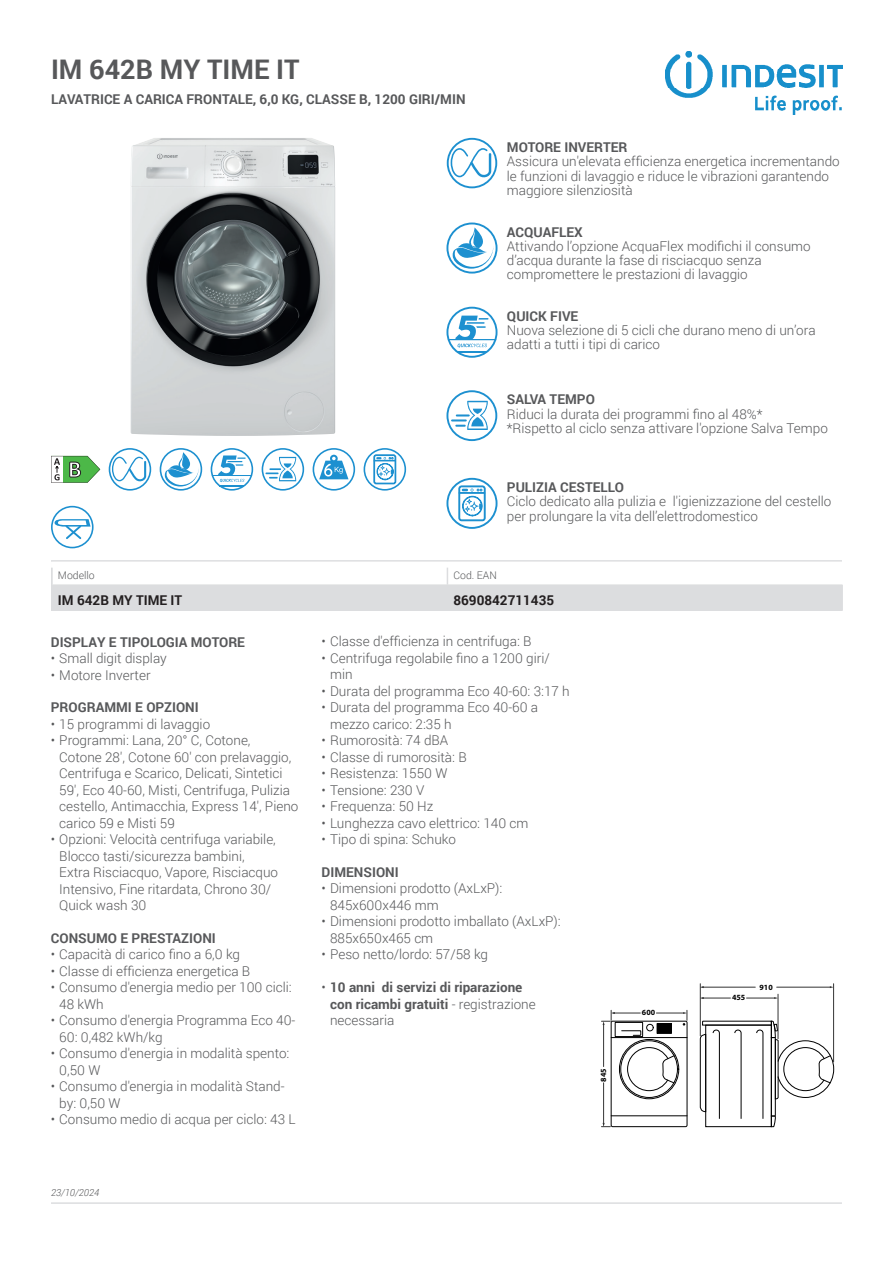
<style>
.page{position:relative;width:893px;height:1263px;background:#fff}
.page>*{position:absolute;margin:0;border:0;box-sizing:border-box;transform-origin:0 0}
.t1{font:700 27px "Roboto";color:#57585a}
.t2{font:300 13.5px/16.5px "Roboto";color:#57585a}
.t3{font:700 13.5px/16.5px "Roboto";color:#57585a}
.t4{font:700 13.5px "Roboto";color:#231f20}
.t5{font:300 10.5px "Roboto";color:#57585a}
.t6{font:italic 300 9.75px "Roboto";color:#57585a}
.t7{font:700 7.95px "Myriad Pro";color:#000}
.s1{font-weight:300}
</style>
<div class="page">
<svg style="left:51px;top:456px;width:49px;height:27px"></svg>
<svg style="left:109px;top:448px;width:42px;height:43px"></svg>
<svg style="left:160px;top:448px;width:42px;height:43px"></svg>
<svg style="left:211px;top:448px;width:42px;height:43px"></svg>
<svg style="left:262px;top:448px;width:42px;height:43px"></svg>
<svg style="left:313px;top:448px;width:42px;height:43px"></svg>
<svg style="left:364px;top:448px;width:42px;height:43px"></svg>
<svg style="left:51px;top:506px;width:43px;height:42px"></svg>
<img style="left:130px;top:138px;width:205px;height:298px">
<svg style="left:447px;top:138px;width:50px;height:50px"></svg>
<svg style="left:446px;top:223px;width:51px;height:51px"></svg>
<hr style="left:51px;top:562px;width:2px;height:23px;background:#dcdddf">
<svg style="left:52px;top:568px;width:791px;height:43px"></svg>
<hr style="left:51px;top:560px;width:791px;height:2px;background:#dcdddf">
<svg style="left:446px;top:307px;width:51px;height:51px"></svg>
<svg style="left:446px;top:390px;width:51px;height:51px"></svg>
<svg style="left:446px;top:478px;width:51px;height:51px"></svg>
<div style="left:611px;top:1021px;width:76px;height:106px;border:1px solid #000;border-radius:2px"></div>
<hr style="left:611px;top:1115px;width:76px;height:1px;background:#000">
<hr style="left:611px;top:1037px;width:76px;height:1px;background:#000">
<div style="left:615px;top:1022px;width:28px;height:15px;border:1px solid #000"></div>
<div style="left:646px;top:1024px;width:7px;height:7px;border:1px solid #000;border-radius:50%"></div>
<div style="left:657px;top:1023px;width:14px;height:10px;background:#000"></div>
<div style="left:657px;top:1023px;width:15px;height:10px;border:1px solid #000"></div>
<div style="left:621px;top:1040px;width:57px;height:57px;border:1px solid #000;border-radius:50%"></div>
<div style="left:619px;top:1039px;width:60px;height:60px;border:1px solid #000;border-radius:50%"></div>
<svg style="left:627px;top:1047px;width:47px;height:44px"></svg>
<svg style="left:700px;top:1021px;width:134px;height:106px"></svg>
<hr style="left:603px;top:1025px;width:1px;height:41px;background:#333">
<hr style="left:603px;top:1083px;width:1px;height:42px;background:#333">
<svg style="left:601px;top:1123px;width:9px;height:4px"></svg>
<svg style="left:601px;top:1010px;width:40px;height:25px"></svg>
<svg style="left:656px;top:1010px;width:32px;height:15px"></svg>
<hr style="left:777px;top:987px;width:53px;height:1px;background:#333">
<hr style="left:702px;top:987px;width:53px;height:1px;background:#333">
<svg style="left:701px;top:997px;width:29px;height:2px"></svg>
<svg style="left:746px;top:997px;width:32px;height:2px"></svg>
<hr style="left:700px;top:984px;width:1px;height:52px;background:#333">
<hr style="left:778px;top:994px;width:1px;height:45px;background:#333">
<hr style="left:833px;top:984px;width:1px;height:78px;background:#333">
<img style="left:665px;top:51px;width:177px;height:63px">
<div style="left:51px;top:562px;width:791px;height:6px;background:#fff"></div>
<hr style="left:51px;top:1202px;width:791px;height:2px;background:#dcdddf">
<h1 class="t1" style="left:51px;top:51px;width:250px">IM 642B MY TIME IT</h1>
<p class="t3" style="left:51px;top:90px;width:416px">LAVATRICE A CARICA FRONTALE, 6,0 KG, CLASSE B, 1200 GIRI/MIN</p>
<p class="t3" style="left:507px;top:138px;width:122px">MOTORE INVERTER</p>
<p class="t2" style="left:507px;top:154px;width:334px;line-height:14.2px">Assicura un'elevata efficienza energetica incrementando le funzioni di lavaggio e riduce le vibrazioni garantendo maggiore silenziosità</p>
<p class="t3" style="left:507px;top:223px;width:77px">ACQUAFLEX</p>
<p class="t2" style="left:507px;top:239px;width:305px;line-height:14.2px">Attivando l’opzione AcquaFlex modifichi il consumo d’acqua durante la fase di risciacquo senza compromettere le prestazioni di lavaggio</p>
<p class="t3" style="left:507px;top:307px;width:73px">QUICK FIVE</p>
<p class="t2" style="left:507px;top:323px;width:310px;line-height:14.2px">Nuova selezione di 5 cicli che durano meno di un’ora adatti a tutti i tipi di carico</p>
<p class="t3" style="left:507px;top:391px;width:90px">SALVA TEMPO</p>
<p class="t2" style="left:507px;top:406px;width:323px;line-height:14.2px">Riduci la durata dei programmi fino al 48%*<br>*Rispetto al ciclo senza attivare l'opzione Salva Tempo</p>
<p class="t3" style="left:507px;top:478px;width:119px">PULIZIA CESTELLO</p>
<p class="t2" style="left:507px;top:494px;width:326px;line-height:14.2px">Ciclo dedicato alla pulizia e l'igienizzazione del cestello per prolungare la vita dell’elettrodomestico</p>
<p class="t5" style="left:58px;top:568px;width:38px">Modello</p>
<p class="t5" style="left:453px;top:568px;width:45px">Cod. EAN</p>
<p class="t4" style="left:58px;top:590px;width:126px">IM 642B MY TIME IT</p>
<p class="t4" style="left:453px;top:590px;width:102px">8690842711435</p>
<p class="t3" style="left:51px;top:633px;width:196px">DISPLAY E TIPOLOGIA MOTORE</p>
<p class="t2" style="left:51px;top:649px;width:117px">• Small digit display</p>
<p class="t2" style="left:51px;top:666px;width:101px">• Motore Inverter</p>
<p class="t3" style="left:51px;top:699px;width:149px">PROGRAMMI E OPZIONI</p>
<p class="t2" style="left:51px;top:715px;width:161px">• 15 programmi di lavaggio</p>
<p class="t2" style="left:59px;top:732px;width:241px;text-indent:-9px">• Programmi: Lana, 20° C, Cotone,<br>Cotone 28', Cotone 60' con prelavaggio, Centrifuga e Scarico, Delicati, Sintetici 59', Eco 40-60, Misti, Centrifuga, Pulizia cestello, Antimacchia, Express 14', Pieno carico 59 e Misti 59</p>
<p class="t2" style="left:59px;top:831px;width:220px;text-indent:-9px">• Opzioni: Velocità centrifuga variabile, Blocco tasti/sicurezza bambini, Extra Risciacquo, Vapore, Risciacquo Intensivo, Fine ritardata, Chrono 30/ Quick wash 30</p>
<p class="t3" style="left:51px;top:929px;width:167px">CONSUMO E PRESTAZIONI</p>
<p class="t2" style="left:51px;top:946px;width:191px">• Capacità di carico fino a 6,0 kg</p>
<p class="t2" style="left:51px;top:962px;width:201px">• Classe di efficienza energetica B</p>
<p class="t2" style="left:59px;top:979px;width:234px;text-indent:-9px">• Consumo d'energia medio per 100 cicli:<br>48 kWh</p>
<p class="t2" style="left:59px;top:1012px;width:238px;text-indent:-9px">• Consumo d'energia Programma Eco 40-<br>60: 0,482 kWh/kg</p>
<p class="t2" style="left:59px;top:1045px;width:232px;text-indent:-9px">• Consumo d'energia in modalità spento:<br>0,50 W</p>
<p class="t2" style="left:59px;top:1078px;width:227px;text-indent:-9px">• Consumo d'energia in modalità Stand&shy;by: 0,50 W</p>
<p class="t2" style="left:51px;top:1111px;width:246px">• Consumo medio di acqua per ciclo: 43 L</p>
<p class="t6" style="left:51px;top:1185px;width:50px">23/10/2024</p>
<p class="t2" style="left:322px;top:633px;width:211px">• Classe d'efficienza in centrifuga: B</p>
<p class="t2" style="left:330px;top:649px;width:221px;text-indent:-9px">• Centrifuga regolabile fino a 1200 giri/ min</p>
<p class="t2" style="left:322px;top:682px;width:250px">• Durata del programma Eco 40-60: 3:17 h</p>
<p class="t2" style="left:330px;top:699px;width:209px;text-indent:-9px">• Durata del programma Eco 40-60 a mezzo carico: 2:35 h</p>
<p class="t2" style="left:322px;top:732px;width:128px">• Rumorosità: 74 dBA</p>
<p class="t2" style="left:322px;top:748px;width:147px">• Classe di rumorosità: B</p>
<p class="t2" style="left:322px;top:765px;width:127px">• Resistenza: 1550 W</p>
<p class="t2" style="left:322px;top:781px;width:104px">• Tensione: 230 V</p>
<p class="t2" style="left:322px;top:798px;width:113px">• Frequenza: 50 Hz</p>
<p class="t2" style="left:322px;top:814px;width:208px">• Lunghezza cavo elettrico: 140 cm</p>
<p class="t2" style="left:322px;top:831px;width:136px">• Tipo di spina: Schuko</p>
<p class="t3" style="left:322px;top:863px;width:79px">DIMENSIONI</p>
<p class="t2" style="left:330px;top:880px;width:174px;text-indent:-9px">• Dimensioni prodotto (AxLxP):<br>845x600x446 mm</p>
<p class="t2" style="left:330px;top:913px;width:232px;text-indent:-9px">• Dimensioni prodotto imballato (AxLxP):<br>885x650x465 cm</p>
<p class="t2" style="left:322px;top:946px;width:168px">• Peso netto/lordo: 57/58 kg</p>
<p class="t3" style="left:330px;top:978px;width:207px;text-indent:-9px"><span class="s1">•</span> 10 anni di servizi di riparazione con ricambi gratuiti <span class="s1">- registrazione necessaria</span></p>
<p class="t7" style="left:598px;top:1081px;width:15px;rotate:-90deg">845</p>
<p class="t7" style="left:642px;top:1007px;width:15px">600</p>
<p class="t7" style="left:732px;top:992px;width:15px">455</p>
<p class="t7" style="left:759px;top:982px;width:15px">910</p>
</div>
